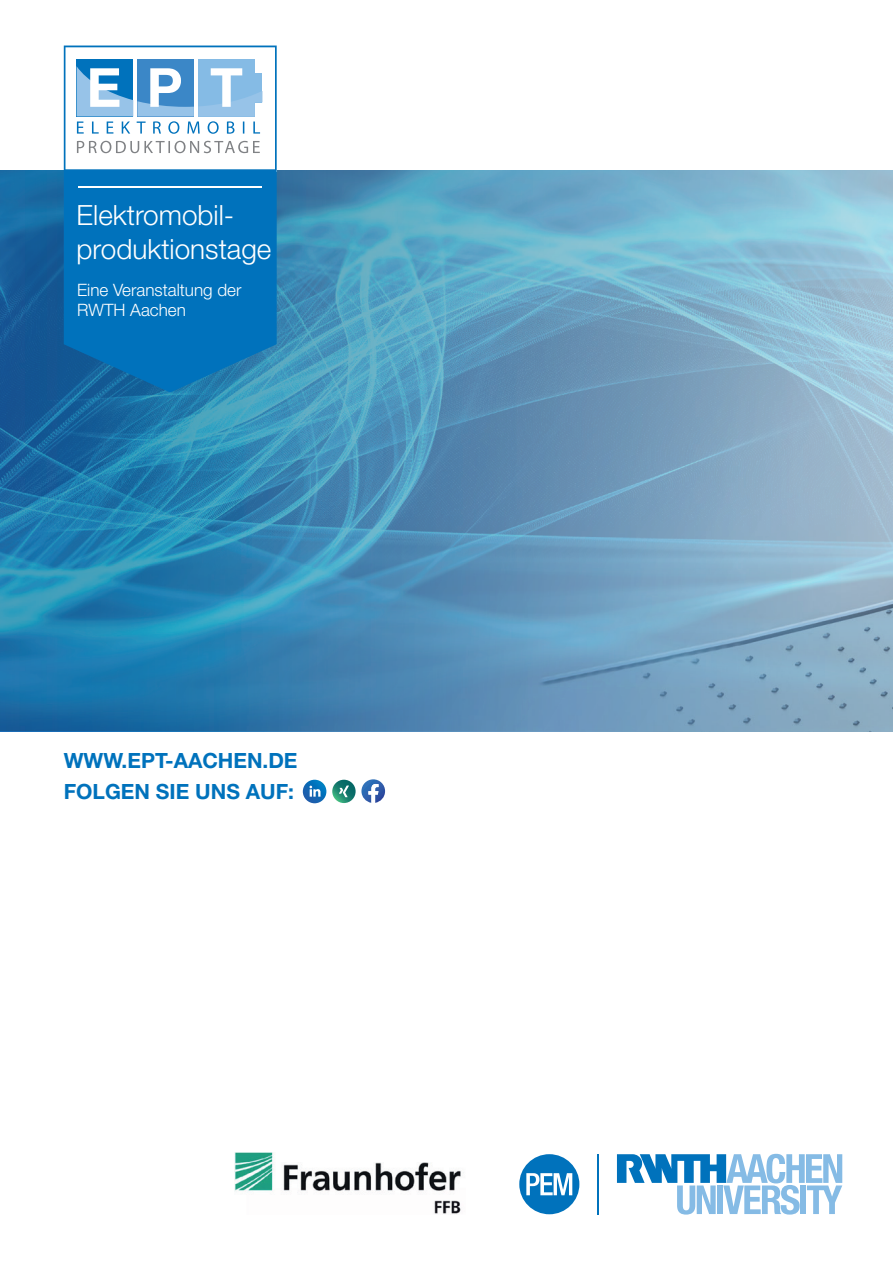
<style>
.page{position:relative;width:893px;height:1263px;background:#fff}
.page>*{position:absolute;margin:0;border:0;box-sizing:border-box;transform-origin:0 0}
.t1{font:300 27.9px/33.5px "Helvetica Neue LT Std";color:#fff}
.t2{font:700 21px/31.5px "Helvetica Neue LT Std";color:#0072bc}
.t3{font:300 17.1px/20.5px "Helvetica Neue LT Std";color:#fff}
</style>
<div class="page">
<svg style="left:0;top:171px;width:893px;height:560px;background:#5a98bc"></svg>
<svg style="left:617px;top:1154px;width:225px;height:60px"></svg>
<hr style="left:597px;top:1154px;width:2px;height:60px;background:#0072bc">
<div style="left:519px;top:1154px;width:60px;height:60px;background:#0072bc;border-radius:50%"></div>
<svg style="left:526px;top:1173px;width:46px;height:22px"></svg>
<svg style="left:332px;top:780px;width:24px;height:23px"></svg>
<svg style="left:339px;top:785px;width:10px;height:12px"></svg>
<svg style="left:361px;top:779px;width:24px;height:24px"></svg>
<svg style="left:303px;top:780px;width:23px;height:23px"></svg>
<svg style="left:309px;top:786px;width:11px;height:11px"></svg>
<img style="left:234px;top:1153px;width:230px;height:61px">
<svg style="left:64px;top:46px;width:213px;height:346px;fill:#0072bc"></svg>
<hr style="left:78px;top:186px;width:184px;height:2px;background:#fff">
<svg style="left:77px;top:141px;width:183px;height:12px"></svg>
<div style="left:77px;top:59px;width:56px;height:57px;background:#0072bc"></div>
<div style="left:137px;top:59px;width:57px;height:57px;background:#3b87c7"></div>
<div style="left:198px;top:59px;width:57px;height:57px;background:#85bbe5"></div>
<svg style="left:77px;top:66px;width:185px;height:68px"></svg>
<h1 class="t1" style="left:77px;top:198px;width:196px">Elektromobil&shy;produktionstage</h1>
<p class="t3" style="left:77px;top:279px;width:166px">Eine Veranstaltung der<br>RWTH Aachen</p>
<p class="t2" style="left:64px;top:744px;width:235px">WWW.EPT-AACHEN.DE<br>FOLGEN SIE UNS AUF:</p>
</div>
